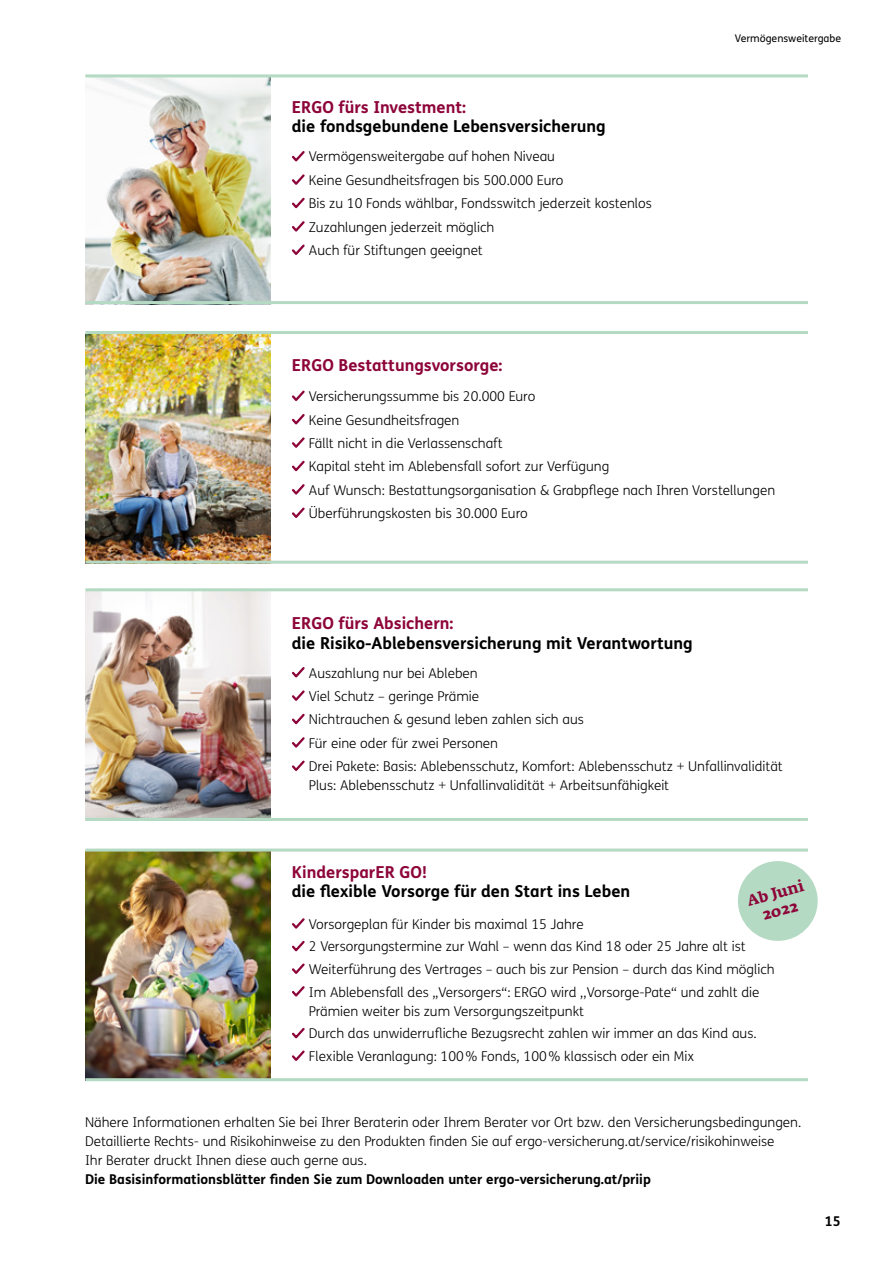
<style>
.page{position:relative;width:893px;height:1263px;background:#fff}
.page>*{position:absolute;margin:0;border:0;box-sizing:border-box;transform-origin:0 0}
.t1{font:700 16.5px "FS Me";color:#000}
.t2{font:700 16.5px "FS Me";color:#8d0439}
.t3{font:700 15.15px/17.4px "Fedra Serif A Pro";color:#8d0439;text-align:center}
.t4{font:300 13.5px/23.4px "FS Me";color:#000}
.t5{font:700 13.5px "FS Me";color:#000}
.t6{font:10.5px "FS Me";color:#000}
</style>
<div class="page">
<svg style="left:292px;top:390px;width:13px;height:11px"></svg>
<svg style="left:292px;top:414px;width:13px;height:11px"></svg>
<svg style="left:292px;top:437px;width:13px;height:11px"></svg>
<svg style="left:292px;top:460px;width:13px;height:12px"></svg>
<svg style="left:292px;top:484px;width:13px;height:11px"></svg>
<svg style="left:292px;top:507px;width:13px;height:11px"></svg>
<img style="left:85px;top:334px;width:186px;height:227px">
<hr style="left:85px;top:331px;width:723px;height:3px;background:#b4dac3">
<hr style="left:85px;top:561px;width:723px;height:3px;background:#b4dac3">
<svg style="left:292px;top:667px;width:13px;height:11px"></svg>
<svg style="left:292px;top:690px;width:13px;height:11px"></svg>
<svg style="left:292px;top:713px;width:13px;height:12px"></svg>
<svg style="left:292px;top:737px;width:13px;height:11px"></svg>
<svg style="left:292px;top:760px;width:13px;height:11px"></svg>
<img style="left:85px;top:591px;width:186px;height:227px">
<hr style="left:85px;top:588px;width:723px;height:3px;background:#b4dac3">
<hr style="left:85px;top:818px;width:723px;height:3px;background:#b4dac3">
<svg style="left:292px;top:918px;width:13px;height:11px"></svg>
<svg style="left:292px;top:940px;width:13px;height:12px"></svg>
<svg style="left:292px;top:963px;width:13px;height:11px"></svg>
<svg style="left:292px;top:986px;width:13px;height:11px"></svg>
<svg style="left:292px;top:1028px;width:13px;height:11px"></svg>
<svg style="left:292px;top:1050px;width:13px;height:11px"></svg>
<img style="left:85px;top:851px;width:186px;height:227px">
<hr style="left:85px;top:848px;width:723px;height:3px;background:#b4dac3">
<hr style="left:85px;top:1078px;width:723px;height:3px;background:#b4dac3">
<svg style="left:292px;top:151px;width:13px;height:11px"></svg>
<svg style="left:292px;top:174px;width:13px;height:11px"></svg>
<svg style="left:292px;top:197px;width:13px;height:12px"></svg>
<svg style="left:292px;top:221px;width:13px;height:11px"></svg>
<svg style="left:292px;top:244px;width:13px;height:11px"></svg>
<img style="left:85px;top:77px;width:186px;height:224px">
<hr style="left:85px;top:74px;width:723px;height:3px;background:#b4dac3">
<hr style="left:85px;top:301px;width:723px;height:3px;background:#b4dac3">
<div style="left:738px;top:861px;width:80px;height:80px;background:#b4dac3;border-radius:50%"></div>
<p class="t2" style="left:292px;top:94px;width:176px">ERGO fürs Investment:</p>
<p class="t1" style="left:292px;top:113px;width:315px">die fondsgebundene Lebensversicherung</p>
<p class="t4" style="left:309px;top:145px;width:344px">Vermögensweitergabe auf hohen Niveau<br>Keine Gesundheitsfragen bis 500.000 Euro<br>Bis zu 10 Fonds wählbar, Fondsswitch jederzeit kostenlos Zuzahlungen jederzeit möglich<br>Auch für Stiftungen geeignet</p>
<p class="t6" style="left:735px;top:31px;width:108px">Vermögensweitergabe</p>
<p class="t2" style="left:292px;top:352px;width:212px">ERGO Bestattungsvorsorge:</p>
<p class="t4" style="left:309px;top:384px;width:468px">Versicherungssumme bis 20.000 Euro<br>Keine Gesundheitsfragen<br>Fällt nicht in die Verlassenschaft<br>Kapital steht im Ablebensfall sofort zur Verfügung<br>Auf Wunsch: Bestattungsorganisation &amp; Grabpflege nach Ihren Vorstellungen Überführungskosten bis 30.000 Euro</p>
<p class="t2" style="left:292px;top:611px;width:163px">ERGO fürs Absichern:</p>
<p class="t1" style="left:292px;top:630px;width:402px">die Risiko-Ablebensversicherung mit Verantwortung</p>
<p class="t4" style="left:309px;top:661px;width:475px">Auszahlung nur bei Ableben<br>Viel Schutz – geringe Prämie<br>Nichtrauchen &amp; gesund leben zahlen sich aus<br>Für eine oder für zwei Personen<br>Drei Pakete: Basis: Ablebensschutz, Komfort: Ablebensschutz + Unfallinvalidität</p>
<p class="t4" style="left:309px;top:773px;width:362px">Plus: Ablebensschutz + Unfallinvalidität + Arbeitsunfähigkeit</p>
<p class="t2" style="left:292px;top:859px;width:137px">KindersparER GO!</p>
<p class="t1" style="left:292px;top:879px;width:340px">die flexible Vorsorge für den Start ins Leben</p>
<p class="t4" style="left:309px;top:912px;width:467px;line-height:22.6px">Vorsorgeplan für Kinder bis maximal 15 Jahre<br>2 Versorgungstermine zur Wahl – wenn das Kind 18 oder 25 Jahre alt ist Weiterführung des Vertrages – auch bis zur Pension – durch das Kind möglich Im Ablebensfall des „Versorgers“: ERGO wird ,,Vorsorge-Pate“ und zahlt die</p>
<p class="t4" style="left:309px;top:999px;width:449px;line-height:22.6px">Prämien weiter bis zum Versorgungszeitpunkt<br>Durch das unwiderrufliche Bezugsrecht zahlen wir immer an das Kind aus.<br>Flexible Veranlagung: 100% Fonds, 100% klassisch oder ein Mix</p>
<p class="t3" style="left:746px;top:892px;width:59px;rotate:-15deg">Ab Juni<br>2022</p>
<p class="t4" style="left:85px;top:1112px;width:718px;line-height:19.2px">Nähere Informationen erhalten Sie bei Ihrer Beraterin oder Ihrem Berater vor Ort bzw. den Versicherungsbedingungen.<br>Detaillierte Rechts- und Risikohinweise zu den Produkten finden Sie auf ergo-versicherung.at/service/risikohinweise<br>Ihr Berater druckt Ihnen diese auch gerne aus.</p>
<p class="t5" style="left:85px;top:1169px;width:567px">Die Basisinformationsblätter finden Sie zum Downloaden unter ergo-versicherung.at/priip</p>
<p class="t5" style="left:825px;top:1211px;width:17px">15</p>
</div>
